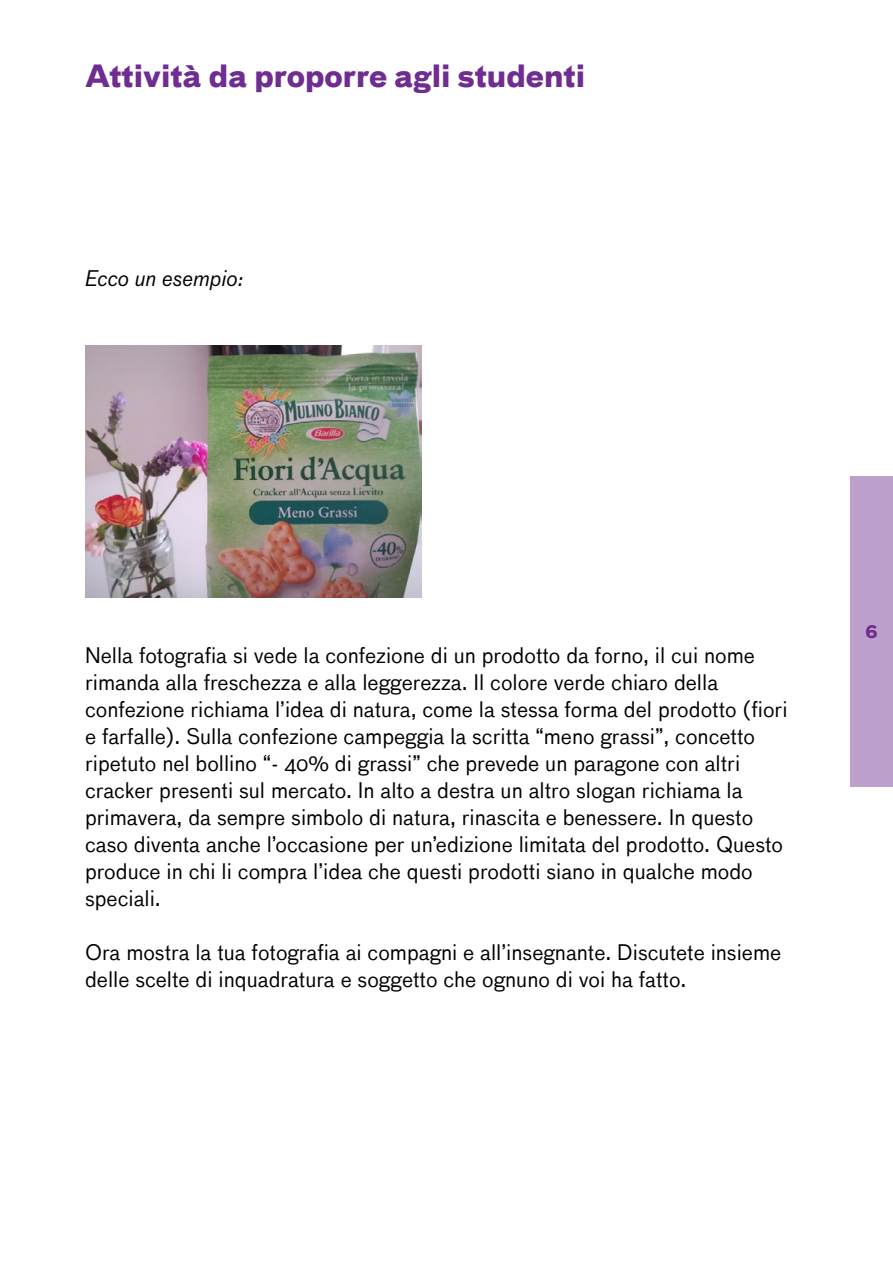
<style>
.page{position:relative;width:893px;height:1263px;background:#fff}
.page>*{position:absolute;margin:0;border:0;box-sizing:border-box;transform-origin:0 0}
.t1{font:700 30px "Bau";color:#6f2c91}
.t2{font:21px/27px "Bau";color:#000}
.t3{font:italic 21px "Bau";color:#000}
.t4{font:700 18px "Bau";color:#6f2c91}
</style>
<div class="page">
<div style="left:850px;top:476px;width:43px;height:311px;background:#bea0cd"></div>
<img style="left:85px;top:345px;width:337px;height:253px">
<h1 class="t1" style="left:85px;top:55px;width:502px">Attività da proporre agli studenti</h1>
<p class="t3" style="left:85px;top:266px;width:160px">Ecco un esempio:</p>
<p class="t2" style="left:85px;top:642px;width:704px">Nella fotografia si vede la confezione di un prodotto da forno, il cui nome rimanda alla freschezza e alla leggerezza. Il colore verde chiaro della confezione richiama l’idea di natura, come la stessa forma del prodotto (fiori e farfalle). Sulla confezione campeggia la scritta “meno grassi”, concetto ripetuto nel bollino “- 40% di grassi” che prevede un paragone con altri cracker presenti sul mercato. In alto a destra un altro slogan richiama la primavera, da sempre simbolo di natura, rinascita e benessere. In questo caso diventa anche l’occasione per un’edizione limitata del prodotto. Questo produce in chi li compra l’idea che questi prodotti siano in qualche modo speciali.</p>
<p class="t2" style="left:85px;top:939px;width:698px">Ora mostra la tua fotografia ai compagni e all’insegnante. Discutete insieme delle scelte di inquadratura e soggetto che ognuno di voi ha fatto.</p>
<p class="t4" style="left:866px;top:619px;width:14px">6</p>
</div>
